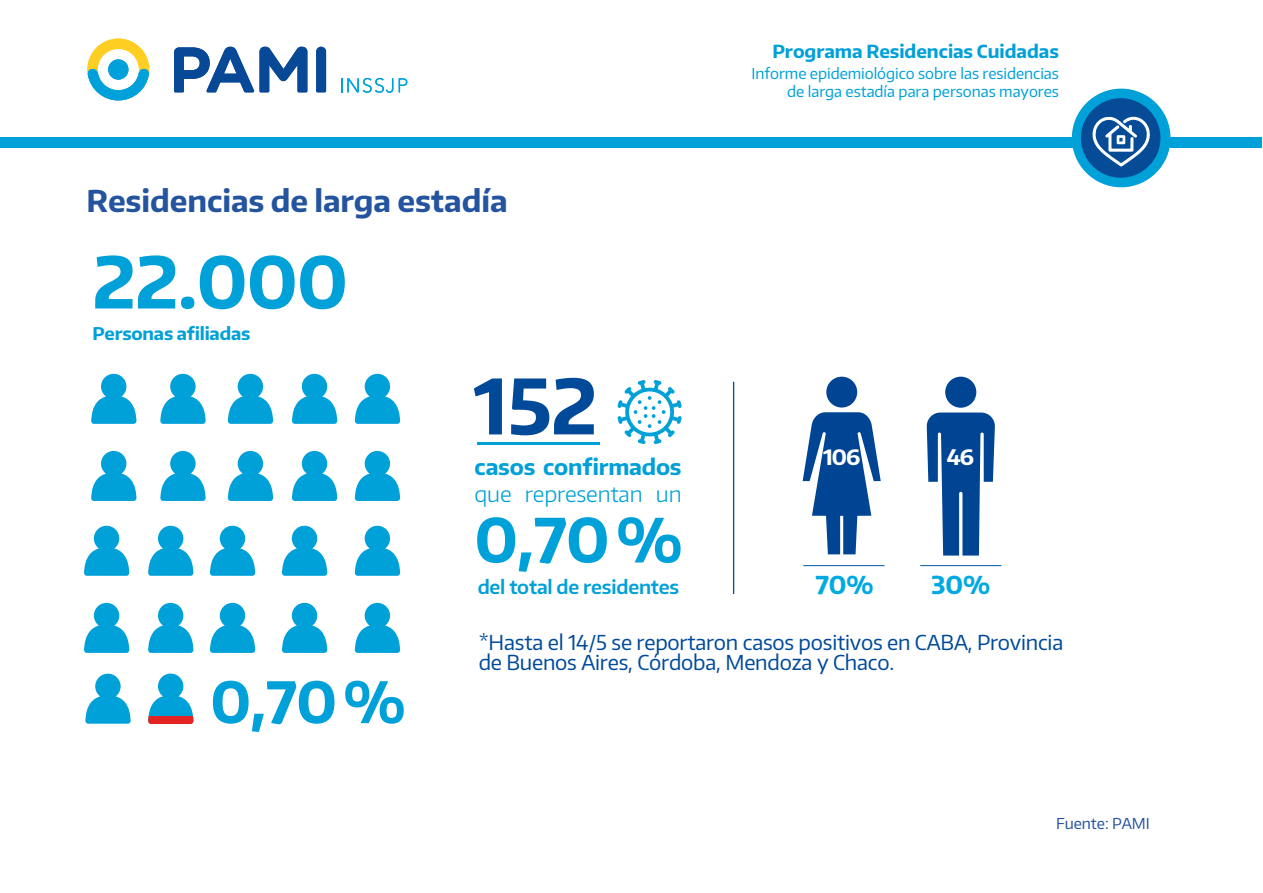
<style>
.page{position:relative;width:1263px;height:893px;background:#fff}
.page>*{position:absolute;margin:0;border:0;box-sizing:border-box;transform-origin:0 0}
.t1{font:700 75.6px "Encode Sans";color:#004a99}
.t2{font:700 70.95px "Encode Sans";color:#00a0d8}
.t3{font:700 60.45px "Encode Sans";color:#00a0d8}
.t4{font:700 56.7px "Encode Sans";color:#00a0d8}
.t5{font:700 30px "Encode Sans";letter-spacing:-.005em;color:#24549e}
.t6{font:700 24.75px "Encode Sans";color:#00a9e2}
.t7{font:700 21.9px "Encode Sans";letter-spacing:-.01em;color:#00a0d8}
.t8{font:300 21.9px "Encode Sans";letter-spacing:-.01em;color:#00a0d8}
.t9{font:700 21.15px "Encode Sans";color:#fff}
.t10{font:20.55px/20.5px "Encode Sans";letter-spacing:-.01em;color:#004a99}
.t11{font:600 19.05px "Encode Sans";letter-spacing:-.01em;color:#00a0d8}
.t12{font:700 18px "Encode Sans";letter-spacing:-.005em;color:#00a0d8}
.t13{font:700 17.4px "Encode Sans";letter-spacing:-.01em;color:#00a0d8}
.t14{font:15px/18px "Encode Sans";letter-spacing:-.005em;color:#00a0d8;text-align:right}
.t15{font:15px "Encode Sans";letter-spacing:-.005em;color:#25539d}
</style>
<div class="page">
<hr style="left:733px;top:382px;width:1px;height:212px;background:#004f95">
<svg style="left:91px;top:374px;width:45px;height:50px"></svg>
<svg style="left:160px;top:374px;width:46px;height:50px"></svg>
<svg style="left:228px;top:374px;width:45px;height:50px"></svg>
<svg style="left:292px;top:374px;width:45px;height:50px"></svg>
<svg style="left:355px;top:374px;width:45px;height:50px"></svg>
<svg style="left:84px;top:526px;width:45px;height:50px"></svg>
<svg style="left:148px;top:526px;width:45px;height:50px"></svg>
<svg style="left:210px;top:526px;width:45px;height:50px"></svg>
<svg style="left:282px;top:526px;width:45px;height:50px"></svg>
<svg style="left:91px;top:451px;width:45px;height:50px"></svg>
<svg style="left:160px;top:451px;width:46px;height:50px"></svg>
<svg style="left:228px;top:451px;width:45px;height:50px"></svg>
<svg style="left:292px;top:451px;width:45px;height:50px"></svg>
<svg style="left:355px;top:451px;width:45px;height:50px"></svg>
<svg style="left:84px;top:603px;width:45px;height:50px"></svg>
<svg style="left:148px;top:603px;width:45px;height:50px"></svg>
<svg style="left:210px;top:603px;width:45px;height:50px"></svg>
<svg style="left:85px;top:674px;width:46px;height:50px"></svg>
<svg style="left:282px;top:603px;width:45px;height:50px"></svg>
<svg style="left:355px;top:526px;width:45px;height:50px"></svg>
<svg style="left:355px;top:603px;width:45px;height:50px"></svg>
<svg style="left:148px;top:674px;width:45px;height:50px"></svg>
<svg style="left:617px;top:380px;width:65px;height:64px"></svg>
<hr style="left:478px;top:443px;width:122px;height:2px;background:#00a0d8">
<div style="left:0;top:137px;width:1261px;height:10px;background:#00a0d8"></div>
<div style="left:826px;top:377px;width:31px;height:31px;background:#004494;border-radius:50%"></div>
<svg style="left:803px;top:412px;width:78px;height:142px"></svg>
<div style="left:945px;top:377px;width:31px;height:31px;background:#004494;border-radius:50%"></div>
<svg style="left:927px;top:413px;width:68px;height:143px"></svg>
<hr style="left:803px;top:565px;width:81px;height:1px;background:#0057a0">
<hr style="left:920px;top:565px;width:81px;height:1px;background:#0057a0">
<svg style="left:316px;top:47px;width:10px;height:45px"></svg>
<svg style="left:174px;top:47px;width:133px;height:45px"></svg>
<svg style="left:341px;top:78px;width:52px;height:15px"></svg>
<svg style="left:399px;top:78px;width:8px;height:14px"></svg>
<svg style="left:87px;top:39px;width:63px;height:61px"></svg>
<div style="left:1072px;top:89px;width:98px;height:98px;background:#00a0d8;border-radius:50%"></div>
<div style="left:1081px;top:98px;width:79px;height:80px;background:#064b96;border-radius:50%"></div>
<svg style="left:1092px;top:117px;width:58px;height:50px"></svg>
<h3 class="t5" style="left:87px;top:182px;width:422px">Residencias de larga estadía</h3>
<h2 class="t2" style="left:92px;top:235px;width:257px">22.000</h2>
<p class="t13" style="left:92px;top:322px;width:159px">Personas afiliadas</p>
<h1 class="t1" style="left:473px;top:357px;width:126px">152</h1>
<p class="t7" style="left:475px;top:452px;width:209px">casos confirmados</p>
<p class="t8" style="left:475px;top:480px;width:209px">que representan un</p>
<h3 class="t3" style="left:475px;top:500px;width:209px">0,70%</h3>
<p class="t11" style="left:478px;top:574px;width:203px">del total de residentes</p>
<p class="t12" style="left:772px;top:39px;width:288px">Programa Residencias Cuidadas</p>
<p class="t14" style="left:752px;top:64px;width:309px">Informe epidemiológico sobre las residencias de larga estadía para personas mayores</p>
<p class="t9" style="left:823px;top:443px;width:39px">106</p>
<p class="t9" style="left:947px;top:443px;width:29px">46</p>
<p class="t6" style="left:815px;top:568px;width:60px">70%</p>
<p class="t6" style="left:931px;top:568px;width:61px">30%</p>
<h3 class="t4" style="left:210px;top:665px;width:196px">0,70%</h3>
<p class="t10" style="left:479px;top:631px;width:586px">*Hasta el 14/5 se reportaron casos positivos en CABA, Provincia de Buenos Aires, Córdoba, Mendoza y Chaco.</p>
<p class="t15" style="left:1056px;top:813px;width:95px">Fuente: PAMI</p>
</div>
